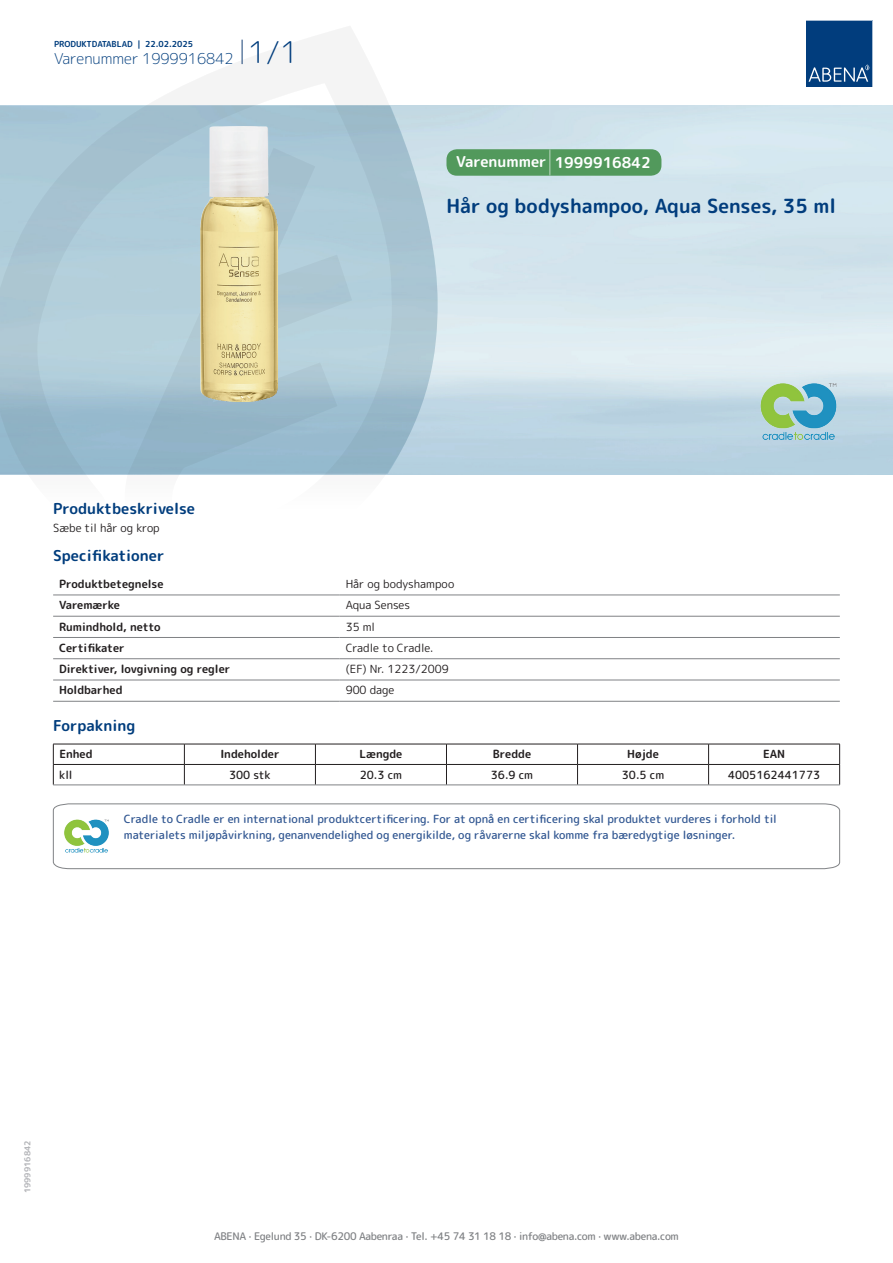
<style>
.page{position:relative;width:893px;height:1263px;background:#fff}
.page>*{position:absolute;margin:0;border:0;box-sizing:border-box;transform-origin:0 0}
.t1{font:700 19.5px "Rounded Mplus 1 c";color:#013d7d}
.t2{font:700 15px "Rounded Mplus 1 c";color:#013d7d}
.t3{font:300 15px "Rounded Mplus 1 c";color:#013d7d}
.t4{font:700 15px "Rounded Mplus 1 c";color:#fff}
.t5{font:500 11.25px/16.5px "Rounded Mplus 1 c";color:#305691}
.t6{font:700 11.25px "Rounded Mplus 1 c";color:#231f20}
.t7{font:11.25px "Rounded Mplus 1 c";color:#231f20}
.t8{font:500 11.25px "Rounded Mplus 1 c";color:#231f20}
.t9{font:500 10.5px "Rounded Mplus 1 c";letter-spacing:-.03em;color:#808285}
.t10{font:700 8.25px "Rounded Mplus 1 c";color:#013d7d}
.t11{font:700 8.25px "Rounded Mplus 1 c";color:#b2b3b7}
.s1{font-size:30px}
.s2{font-size:25.5px}
</style>
<div class="page">
<svg style="left:0;top:26px;width:439px;height:569px"></svg>
<svg style="left:0;top:106px;width:438px;height:368px;background:#a8c5d4"></svg>
<svg style="left:242px;top:40px;width:1px;height:24px"></svg>
<svg style="left:806px;top:20px;width:67px;height:67px;background:#144b86"></svg>
<img style="left:200px;top:127px;width:78px;height:275px">
<hr style="left:53px;top:595px;width:287px;height:1px;background:#808285">
<hr style="left:340px;top:595px;width:500px;height:1px;background:#808285">
<hr style="left:53px;top:616px;width:287px;height:1px;background:#808285">
<hr style="left:340px;top:616px;width:500px;height:1px;background:#808285">
<hr style="left:53px;top:637px;width:287px;height:1px;background:#808285">
<hr style="left:340px;top:637px;width:500px;height:1px;background:#808285">
<hr style="left:53px;top:658px;width:287px;height:1px;background:#808285">
<hr style="left:340px;top:658px;width:500px;height:1px;background:#808285">
<hr style="left:53px;top:680px;width:287px;height:1px;background:#808285">
<hr style="left:340px;top:680px;width:500px;height:1px;background:#808285">
<hr style="left:53px;top:701px;width:287px;height:1px;background:#808285">
<hr style="left:340px;top:701px;width:500px;height:1px;background:#808285">
<hr style="left:53px;top:744px;width:131px;height:1px;background:#231f20">
<hr style="left:184px;top:744px;width:131px;height:1px;background:#231f20">
<hr style="left:315px;top:744px;width:131px;height:1px;background:#231f20">
<hr style="left:446px;top:744px;width:131px;height:1px;background:#231f20">
<hr style="left:577px;top:744px;width:132px;height:1px;background:#231f20">
<hr style="left:709px;top:744px;width:131px;height:1px;background:#231f20">
<hr style="left:53px;top:764px;width:131px;height:1px;background:#231f20">
<svg style="left:53px;top:744px;width:1px;height:41px"></svg>
<hr style="left:184px;top:764px;width:131px;height:1px;background:#231f20">
<svg style="left:184px;top:744px;width:1px;height:41px"></svg>
<hr style="left:315px;top:764px;width:131px;height:1px;background:#231f20">
<svg style="left:315px;top:744px;width:1px;height:41px"></svg>
<hr style="left:446px;top:764px;width:131px;height:1px;background:#231f20">
<svg style="left:446px;top:744px;width:1px;height:41px"></svg>
<hr style="left:577px;top:764px;width:132px;height:1px;background:#231f20">
<svg style="left:577px;top:744px;width:1px;height:41px"></svg>
<hr style="left:709px;top:764px;width:131px;height:1px;background:#231f20">
<svg style="left:708px;top:744px;width:1px;height:41px"></svg>
<svg style="left:839px;top:744px;width:1px;height:41px"></svg>
<hr style="left:53px;top:785px;width:131px;height:1px;background:#808285">
<hr style="left:184px;top:785px;width:131px;height:1px;background:#808285">
<hr style="left:315px;top:785px;width:131px;height:1px;background:#808285">
<hr style="left:446px;top:785px;width:131px;height:1px;background:#808285">
<hr style="left:577px;top:785px;width:132px;height:1px;background:#808285">
<hr style="left:709px;top:785px;width:131px;height:1px;background:#808285">
<svg style="left:53px;top:803px;width:787px;height:66px"></svg>
<img style="left:757px;top:380px;width:82px;height:63px">
<div style="left:446px;top:149px;width:215px;height:27px;background:#52995c;border-radius:10px"></div>
<p class="t10" style="left:54px;top:38px;width:141px">PRODUKTDATABLAD | 22.02.2025</p>
<h2 class="t3" style="left:54px;top:48px;width:246px">Varenummer 1999916842 <span class="s1">1/1</span></h2>
<h2 class="t4" style="left:456px;top:152px;width:196px">Varenummer <span class="s2">|</span> 1999916842</h2>
<h1 class="t1" style="left:446px;top:192px;width:391px">Hår og bodyshampoo, Aqua Senses, 35 ml</h1>
<h2 class="t2" style="left:53px;top:498px;width:143px">Produktbeskrivelse</h2>
<p class="t7" style="left:53px;top:520px;width:108px">Sæbe til hår og krop</p>
<h2 class="t2" style="left:53px;top:545px;width:113px">Specifikationer</h2>
<p class="t6" style="left:59px;top:576px;width:106px">Produktbetegnelse</p>
<p class="t7" style="left:346px;top:576px;width:110px">Hår og bodyshampoo</p>
<p class="t6" style="left:59px;top:597px;width:62px">Varemærke</p>
<p class="t7" style="left:346px;top:597px;width:66px">Aqua Senses</p>
<p class="t6" style="left:59px;top:618px;width:103px">Rumindhold, netto</p>
<p class="t7" style="left:346px;top:618px;width:31px">35 ml</p>
<p class="t6" style="left:59px;top:640px;width:67px">Certifikater</p>
<p class="t7" style="left:346px;top:640px;width:89px">Cradle to Cradle.</p>
<p class="t6" style="left:59px;top:661px;width:173px">Direktiver, lovgivning og regler</p>
<p class="t7" style="left:346px;top:661px;width:104px">(EF) Nr. 1223/2009</p>
<p class="t6" style="left:59px;top:682px;width:65px">Holdbarhed</p>
<p class="t7" style="left:346px;top:682px;width:50px">900 dage</p>
<h2 class="t2" style="left:53px;top:715px;width:84px">Forpakning</h2>
<p class="t6" style="left:59px;top:746px;width:35px">Enhed</p>
<p class="t6" style="left:220px;top:746px;width:61px">Indeholder</p>
<p class="t6" style="left:359px;top:746px;width:44px">Længde</p>
<p class="t6" style="left:493px;top:746px;width:40px">Bredde</p>
<p class="t6" style="left:627px;top:746px;width:33px">Højde</p>
<p class="t6" style="left:763px;top:746px;width:24px">EAN</p>
<p class="t8" style="left:59px;top:767px;width:15px">kll</p>
<p class="t8" style="left:229px;top:767px;width:43px">300 stk</p>
<p class="t8" style="left:360px;top:767px;width:44px">20.3 cm</p>
<p class="t8" style="left:491px;top:767px;width:44px">36.9 cm</p>
<p class="t8" style="left:622px;top:767px;width:44px">30.5 cm</p>
<p class="t8" style="left:728px;top:767px;width:94px">4005162441773</p>
<p class="t5" style="left:124px;top:810px;width:654px">Cradle to Cradle er en international produktcertificering. For at opnå en certificering skal produktet vurderes i forhold til materialets miljøpåvirkning, genanvendelighed og energikilde, og råvarerne skal komme fra bæredygtige løsninger.</p>
<p class="t11" style="left:22px;top:1193px;width:54px;rotate:-90deg">1999916842</p>
<p class="t9" style="left:214px;top:1229px;width:466px">ABENA · Egelund 35 · DK-6200 Aabenraa · Tel. +45 74 31 18 18 · info@abena.com · www.abena.com</p>
</div>
